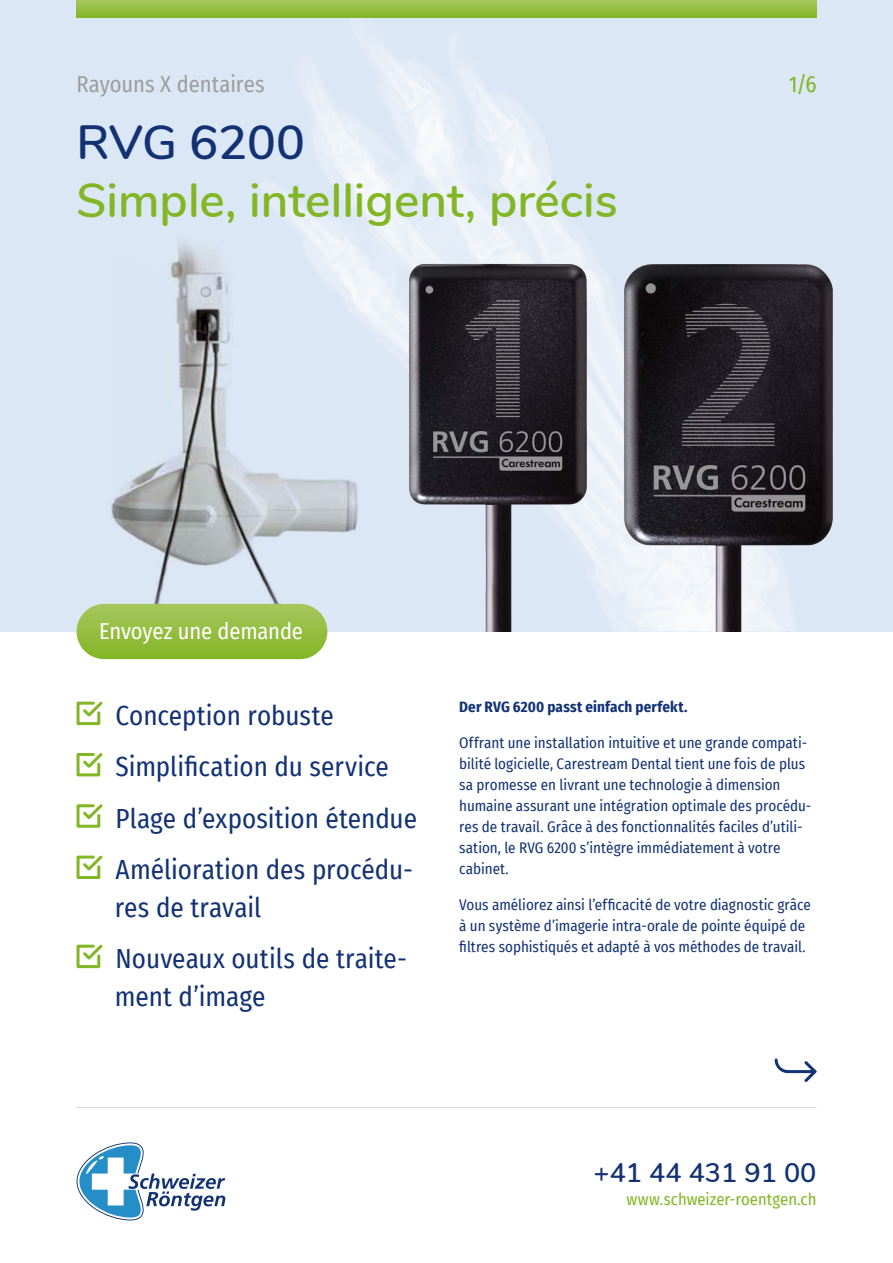
<style>
.page{position:relative;width:893px;height:1263px;background:#fff}
.page>*{position:absolute;margin:0;border:0;box-sizing:border-box;transform-origin:0 0}
.t1{font:600 48px "Nunito";color:#82b624}
.t2{font:600 48px "Nunito";color:#123274}
.t3{font:27px/51.3px "Fira Sans Condensed";color:#123274}
.t4{font:600 27px "Nunito";color:#123274}
.t5{font:22.5px "Fira Sans Condensed";letter-spacing:-.005em;color:#fff}
.t6{font:22.5px "Fira Sans Condensed";color:#9d9d9c}
.t7{font:22.5px "Fira Sans Condensed";color:#82b624}
.t8{font:16.5px "Fira Sans Condensed";color:#82b624}
.t9{font:15px/21px "Fira Sans Condensed";color:#123274}
.t10{font:700 15px "Fira Sans Condensed";letter-spacing:.01em;color:#123274}
</style>
<div class="page">
<svg style="left:77px;top:1142px;width:148px;height:78px"></svg>
<hr style="left:76px;top:1107px;width:740px;height:1px;background:#dadada">
<img style="left:0;top:0;width:893px;height:197px">
<img style="left:0;top:184px;width:584px;height:447px">
<div style="left:77px;top:604px;width:250px;height:55px;background:linear-gradient(to bottom,#a6c65d,#84b626);border-radius:28px"></div>
<svg style="left:76px;top:701px;width:27px;height:25px"></svg>
<svg style="left:76px;top:753px;width:27px;height:24px"></svg>
<svg style="left:76px;top:804px;width:27px;height:24px"></svg>
<svg style="left:76px;top:855px;width:27px;height:24px"></svg>
<svg style="left:76px;top:944px;width:27px;height:25px"></svg>
<img style="left:327px;top:197px;width:566px;height:434px">
<svg style="left:76px;top:0;width:741px;height:17px;background:#95be42"></svg>
<svg style="left:774px;top:1058px;width:43px;height:24px"></svg>
<h3 class="t6" style="left:77px;top:67px;width:190px">Rayouns X dentaires</h3>
<h3 class="t7" style="left:789px;top:67px;width:29px">1/6</h3>
<h1 class="t2" style="left:77px;top:107px;width:230px">RVG 6200</h1>
<h1 class="t1" style="left:77px;top:165px;width:543px">Simple, intelligent, précis</h1>
<h3 class="t5" style="left:99px;top:614px;width:205px">Envoyez une demande</h3>
<h2 class="t3" style="left:116px;top:689px;width:303px">Conception robuste<br>Simplification du service<br>Plage d’exposition étendue<br>Amélioration des procédu-</h2>
<h2 class="t3" style="left:115px;top:881px;width:294px">res de travail<br>Nouveaux outils de traite-</h2>
<h2 class="t3" style="left:115px;top:970px;width:152px">ment d’image</h2>
<p class="t10" style="left:459px;top:694px;width:230px">Der RVG 6200 passt einfach perfekt.</p>
<p class="t9" style="left:459px;top:732px;width:354px">Offrant une installation intuitive et une grande compati&shy;bilité logicielle, Carestream Dental tient une fois de plus sa promesse en livrant une technologie à dimension humaine assurant une intégration optimale des procédu&shy;res de travail. Grâce à des fonctionnalités faciles d’utili&shy;sation, le RVG 6200 s’intègre immédiatement à votre cabinet.</p>
<p class="t9" style="left:459px;top:894px;width:353px">Vous améliorez ainsi l’efficacité de votre diagnostic grâce à un système d’imagerie intra-orale de pointe équipé de filtres sophistiqués et adapté à vos méthodes de travail.</p>
<h2 class="t4" style="left:593px;top:1153px;width:224px">+41 44 431 91 00</h2>
<p class="t8" style="left:626px;top:1187px;width:191px">www.schweizer-roentgen.ch</p>
</div>
